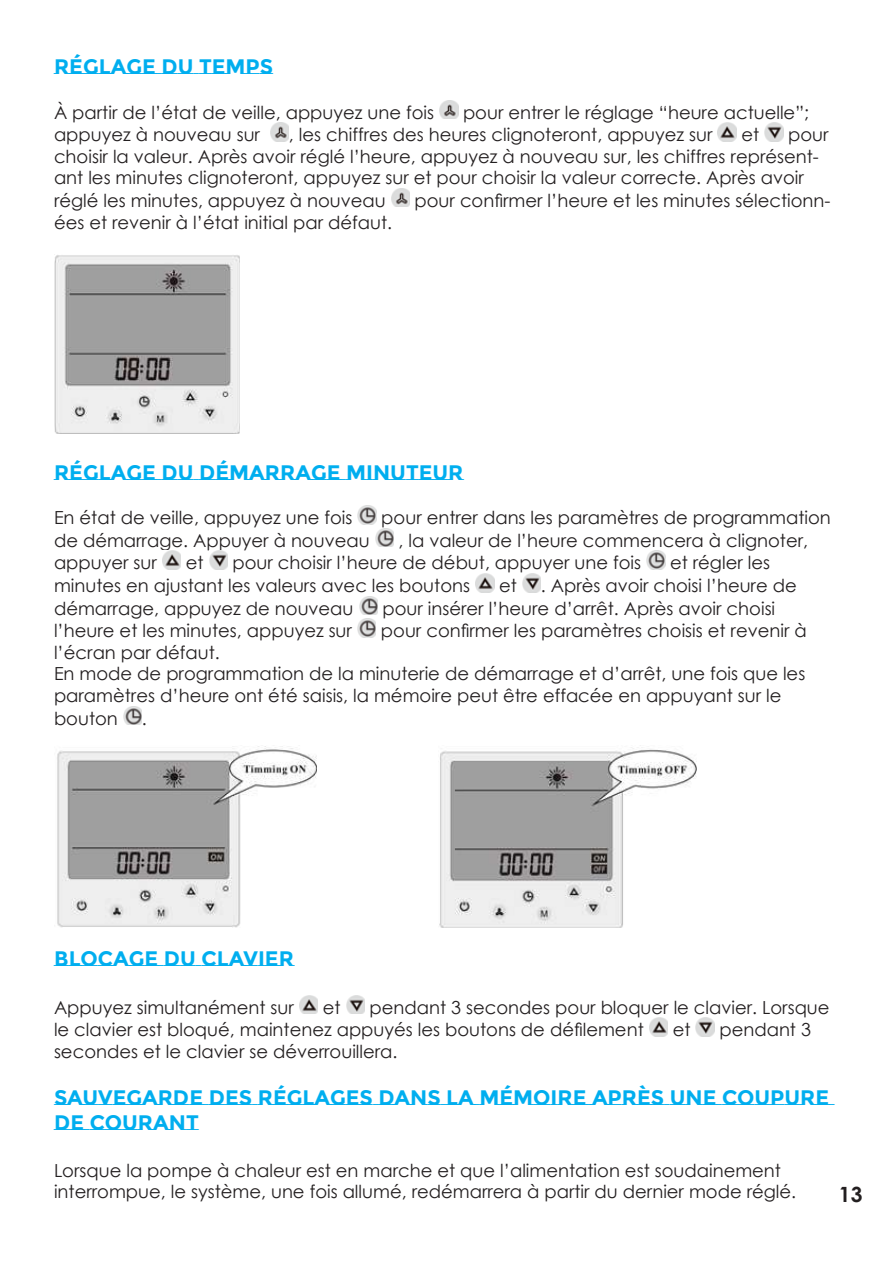
<style>
.page{position:relative;width:893px;height:1263px;background:#fff}
.page>*{position:absolute;margin:0;border:0;box-sizing:border-box;transform-origin:0 0}
.t1{font:700 21px/25.2px "Montserrat Subrayada";color:#00aeef}
.t2{font:700 21px "Century Gothic";color:#231f20}
.t3{font:18px/21.9px "Century Gothic";color:#231f20}
</style>
<div class="page">
<img style="left:440px;top:100px;width:18px;height:19px">
<img style="left:270px;top:123px;width:19px;height:18px">
<img style="left:718px;top:123px;width:18px;height:18px">
<img style="left:765px;top:123px;width:18px;height:18px">
<img style="left:391px;top:188px;width:19px;height:19px">
<img style="left:55px;top:255px;width:185px;height:178px">
<img style="left:358px;top:506px;width:18px;height:18px">
<img style="left:375px;top:528px;width:19px;height:19px">
<img style="left:162px;top:551px;width:19px;height:18px">
<img style="left:209px;top:551px;width:19px;height:18px">
<img style="left:647px;top:551px;width:18px;height:18px">
<img style="left:476px;top:573px;width:18px;height:19px">
<img style="left:522px;top:573px;width:19px;height:19px">
<img style="left:359px;top:596px;width:18px;height:19px">
<img style="left:357px;top:619px;width:19px;height:18px">
<img style="left:123px;top:706px;width:19px;height:19px">
<img style="left:299px;top:995px;width:19px;height:19px">
<img style="left:346px;top:995px;width:19px;height:19px">
<img style="left:649px;top:1018px;width:19px;height:18px">
<img style="left:696px;top:1018px;width:18px;height:18px">
<img style="left:57px;top:746px;width:259px;height:182px">
<img style="left:439px;top:747px;width:257px;height:181px">
<p class="t1" style="left:54px;top:54px;width:221px">RÉGLAGE DU TEMPS</p>
<p class="t3" style="left:54px;top:101px;width:382px">À partir de l’état de veille, appuyez une fois</p>
<p class="t3" style="left:463px;top:101px;width:347px">pour entrer le réglage “heure actuelle”;</p>
<p class="t3" style="left:54px;top:123px;width:208px">appuyez à nouveau sur</p>
<p class="t3" style="left:289px;top:123px;width:425px">, les chiffres des heures clignoteront, appuyez sur</p>
<p class="t3" style="left:741px;top:123px;width:19px">et</p>
<p class="t3" style="left:54px;top:123px;width:776px;text-indent:734px">pour choisir la valeur. Après avoir réglé l’heure, appuyez à nouveau sur, les chiffres représent&shy;ant les minutes clignoteront, appuyez sur et pour choisir la valeur correcte. Après avoir réglé les minutes, appuyez à nouveau</p>
<p class="t3" style="left:415px;top:189px;width:417px">pour confirmer l’heure et les minutes sélectionn-</p>
<p class="t3" style="left:54px;top:211px;width:340px">ées et revenir à l’état initial par défaut.</p>
<p class="t1" style="left:54px;top:460px;width:411px">RÉGLAGE DU DÉMARRAGE MINUTEUR</p>
<p class="t3" style="left:54px;top:506px;width:300px">En état de veille, appuyez une fois</p>
<p class="t3" style="left:381px;top:506px;width:451px">pour entrer dans les paramètres de programmation</p>
<p class="t3" style="left:54px;top:529px;width:317px">de démarrage. Appuyer à nouveau</p>
<p class="t3" style="left:399px;top:529px;width:411px">, la valeur de l’heure commencera à clignoter,</p>
<p class="t3" style="left:54px;top:552px;width:104px">appuyer sur</p>
<p class="t3" style="left:186px;top:552px;width:19px">et</p>
<p class="t3" style="left:233px;top:552px;width:410px">pour choisir l’heure de début, appuyer une fois</p>
<p class="t3" style="left:670px;top:552px;width:102px">et régler les</p>
<p class="t3" style="left:54px;top:574px;width:418px">minutes en ajustant les valeurs avec les boutons</p>
<p class="t3" style="left:499px;top:574px;width:19px">et</p>
<p class="t3" style="left:541px;top:574px;width:257px">. Après avoir choisi l’heure de</p>
<p class="t3" style="left:54px;top:597px;width:301px">démarrage, appuyez de nouveau</p>
<p class="t3" style="left:382px;top:597px;width:394px">pour insérer l’heure d’arrêt. Après avoir choisi</p>
<p class="t3" style="left:54px;top:619px;width:299px">l’heure et les minutes, appuyez sur</p>
<p class="t3" style="left:381px;top:619px;width:427px">pour confirmer les paramètres choisis et revenir à</p>
<p class="t3" style="left:54px;top:641px;width:753px">l’écran par défaut.<br>En mode de programmation de la minuterie de démarrage et d’arrêt, une fois que les paramètres d’heure ont été saisis, la mémoire peut être effacée en appuyant sur le bouton</p>
<p class="t3" style="left:142px;top:707px;width:6px">.</p>
<p class="t1" style="left:54px;top:946px;width:241px">BLOCAGE DU CLAVIER</p>
<p class="t3" style="left:54px;top:996px;width:241px">Appuyez simultanément sur</p>
<p class="t3" style="left:323px;top:996px;width:19px">et</p>
<p class="t3" style="left:54px;top:995px;width:777px;line-height:22.6px;text-indent:316px">pendant 3 secondes pour bloquer le clavier. Lorsque le clavier est bloqué, maintenez appuyés les boutons de défilement</p>
<p class="t3" style="left:673px;top:1018px;width:19px">et</p>
<p class="t3" style="left:719px;top:1018px;width:93px">pendant 3</p>
<p class="t3" style="left:54px;top:1040px;width:345px">secondes et le clavier se déverrouillera.</p>
<p class="t1" style="left:54px;top:1085px;width:777px">SAUVEGARDE DES RÉGLAGES DANS LA MÉMOIRE APRÈS UNE COUPURE<br>DE COURANT</p>
<p class="t3" style="left:54px;top:1159px;width:744px">Lorsque la pompe à chaleur est en marche et que l’alimentation est soudainement interrompue, le système, une fois allumé, redémarrera à partir du dernier mode réglé.</p>
<p class="t2" style="left:839px;top:1178px;width:25px">13</p>
</div>
